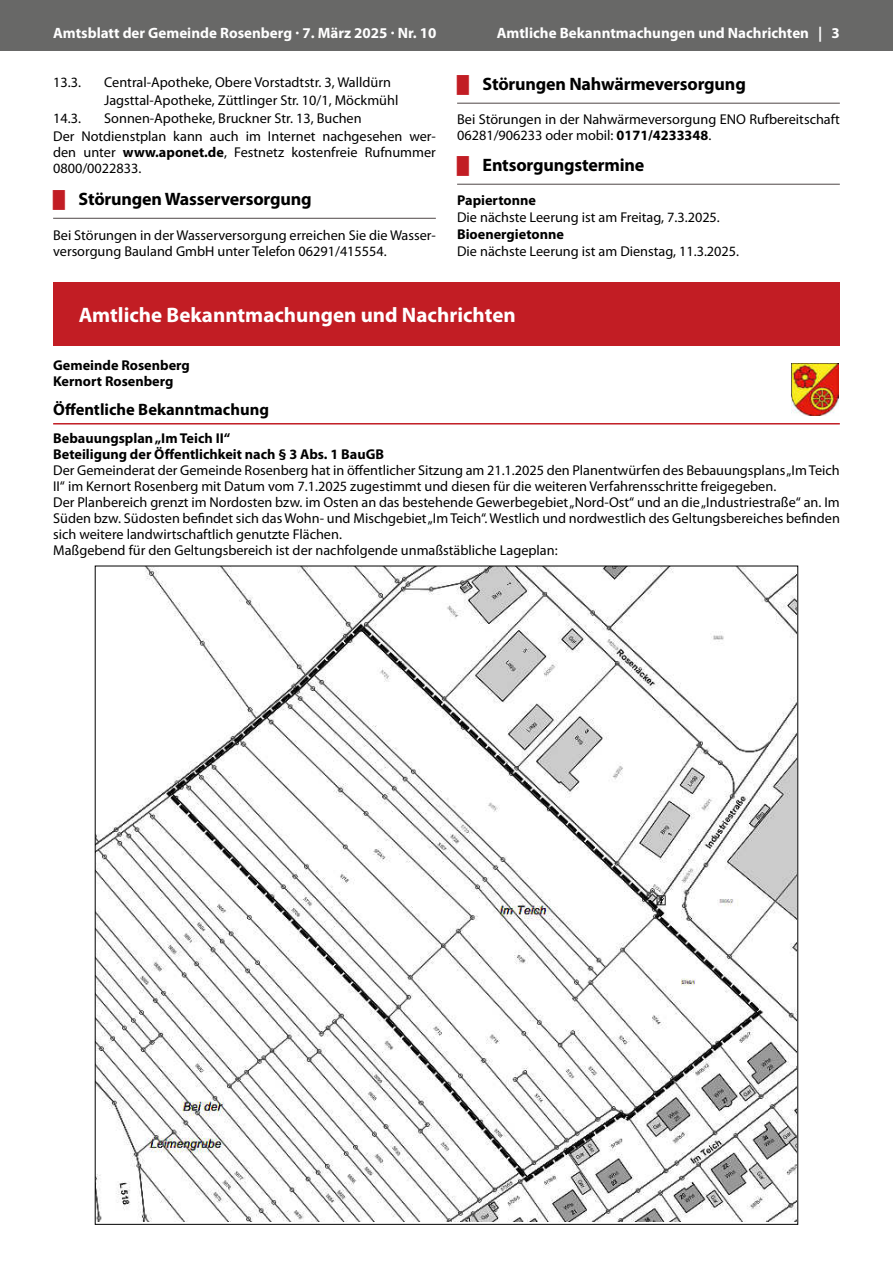
<style>
.page{position:relative;width:893px;height:1263px;background:#fff}
.page>*{position:absolute;margin:0;border:0;box-sizing:border-box;transform-origin:0 0}
.t1{font:700 21px "Myriad Pro";color:#fff}
.t2{font:700 18px "Myriad Pro";letter-spacing:-.01em;color:#000}
.t3{font:700 16.5px "Myriad Pro";color:#000}
.t4{font:700 15px "Myriad Pro";color:#fff}
.t5{font:14.25px/16px "Myriad Pro";color:#000}
.t6{font:700 14.25px/16px "Myriad Pro";color:#000}
.s1{font-family:"Times New Roman";font-weight:400;font-size:16.5px;color:#c21d24}
.s2{font-weight:700}
</style>
<div class="page">
<div style="left:0;top:0;width:893px;height:51px;background:#686867"></div>
<hr style="left:457px;top:103px;width:383px;height:1px;background:#4e4646">
<hr style="left:457px;top:184px;width:383px;height:1px;background:#4e4646">
<hr style="left:53px;top:218px;width:383px;height:1px;background:#4e4646">
<hr style="left:53px;top:423px;width:787px;height:1px;background:#c21d24">
<div style="left:53px;top:282px;width:787px;height:64px;background:#c21d24"></div>
<img style="left:97px;top:568px;width:699px;height:654px">
<img style="left:791px;top:363px;width:47px;height:53px">
<p class="t4" style="left:53px;top:23px;width:385px">Amtsblatt der Gemeinde Rosenberg · 7. März 2025 · Nr. 10</p>
<p class="t4" style="left:497px;top:23px;width:344px">Amtliche Bekanntmachungen und Nachrichten | 3</p>
<p class="t2" style="left:457px;top:72px;width:290px"><span class="s1">█</span> Störungen Nahwärmeversorgung</p>
<p class="t5" style="left:457px;top:111px;width:384px">Bei Störungen in der Nahwärmeversorgung ENO Rufbereitschaft<br>06281/906233 oder mobil: <span class="s2">0171/4233348</span>.</p>
<p class="t2" style="left:457px;top:153px;width:189px"><span class="s1">█</span> Entsorgungstermine</p>
<p class="t6" style="left:457px;top:192px;width:80px">Papiertonne</p>
<p class="t5" style="left:457px;top:209px;width:264px">Die nächste Leerung ist am Freitag, 7.3.2025.</p>
<p class="t6" style="left:457px;top:226px;width:108px">Bioenergietonne</p>
<p class="t5" style="left:457px;top:243px;width:284px">Die nächste Leerung ist am Dienstag, 11.3.2025.</p>
<p class="t5" style="left:53px;top:74px;width:29px">13.3.</p>
<p class="t5" style="left:104px;top:73px;width:296px;line-height:18px">Central-Apotheke, Obere Vorstadtstr. 3, Walldürn<br>Jagsttal-Apotheke, Züttlinger Str. 10/1, Möckmühl</p>
<p class="t5" style="left:53px;top:110px;width:29px">14.3.</p>
<p class="t5" style="left:53px;top:109px;width:384px;line-height:18px;text-indent:51px">Sonnen-Apotheke, Bruckner Str. 13, Buchen<br>Der Notdienstplan kann auch im Internet nachgesehen wer-</p>
<p class="t5" style="left:53px;top:144px;width:384px">den unter <span class="s2">www.aponet.de</span>, Festnetz kostenfreie Rufnummer<br>0800/0022833.</p>
<p class="t2" style="left:53px;top:187px;width:260px"><span class="s1">█</span> Störungen Wasserversorgung</p>
<p class="t5" style="left:53px;top:227px;width:384px">Bei Störungen in der Wasserversorgung erreichen Sie die Wasser&shy;versorgung Bauland GmbH unter Telefon 06291/415554.</p>
<h1 class="t1" style="left:79px;top:301px;width:439px">Amtliche Bekanntmachungen und Nachrichten</h1>
<p class="t6" style="left:53px;top:357px;width:138px">Gemeinde Rosenberg<br>Kernort Rosenberg</p>
<p class="t3" style="left:53px;top:398px;width:217px">Öffentliche Bekanntmachung</p>
<p class="t6" style="left:53px;top:430px;width:332px">Bebauungsplan „Im Teich II“<br>Beteiligung der Öffentlichkeit nach § 3 Abs. 1 BauGB</p>
<p class="t5" style="left:53px;top:462px;width:788px">Der Gemeinderat der Gemeinde Rosenberg hat in öffentlicher Sitzung am 21.1.2025 den Planentwürfen des Bebauungsplans „Im Teich II“ im Kernort Rosenberg mit Datum vom 7.1.2025 zugestimmt und diesen für die weiteren Verfahrensschritte freigegeben.<br>Der Planbereich grenzt im Nordosten bzw. im Osten an das bestehende Gewerbegebiet „Nord-Ost“ und an die „Industriestraße“ an. Im Süden bzw. Südosten befindet sich das Wohn- und Mischgebiet „Im Teich“. Westlich und nordwestlich des Geltungsbereiches befinden sich weitere landwirtschaftlich genutzte Flächen.<br>Maßgebend für den Geltungsbereich ist der nachfolgende unmaßstäbliche Lageplan:</p>
</div>
